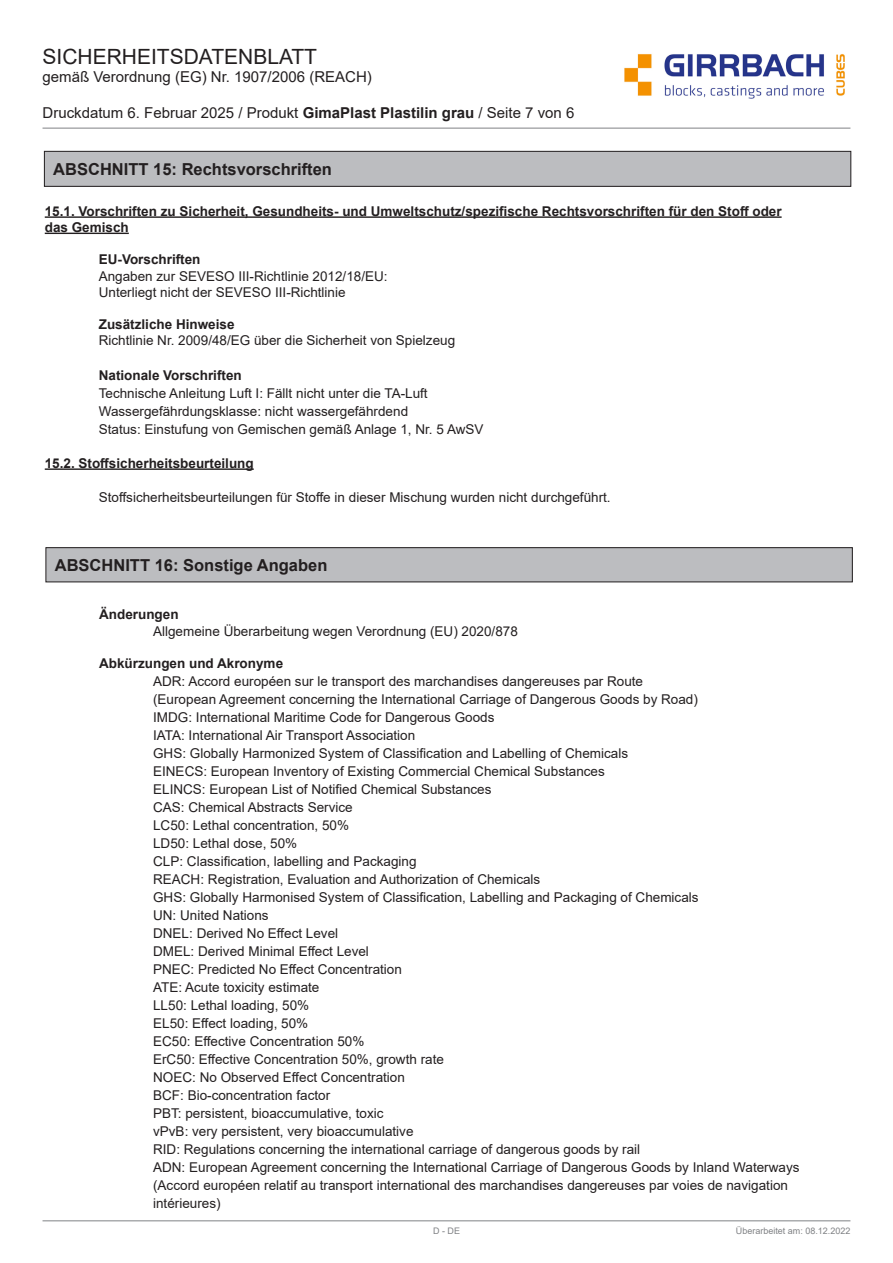
<style>
.page{position:relative;width:893px;height:1263px;background:#fff}
.page>*{position:absolute;margin:0;border:0;box-sizing:border-box;transform-origin:0 0}
.t1{font:21px "Arial";color:#231f20}
.t2{font:700 16.5px "Arial";color:#231f20}
.t3{font:15px "Arial";color:#231f20}
.t4{font:13.5px/18px "Arial";color:#231f20}
.t5{font:700 13.5px/16.2px "Arial";color:#231f20}
.t6{font:9px "Arial";color:#808285}
.s1{font-weight:700}
</style>
<div class="page">
<img style="left:624px;top:54px;width:221px;height:45px">
<hr style="left:43px;top:128px;width:807px;height:1px;background:#808285">
<hr style="left:43px;top:1220px;width:807px;height:1px;background:#808285">
<div style="left:44px;top:151px;width:807px;height:35px;background:#bcbdc0"></div>
<div style="left:44px;top:151px;width:807px;height:36px;border:1px solid #231f20"></div>
<hr style="left:45px;top:216px;width:737px;height:2px;background:#231f20">
<hr style="left:45px;top:233px;width:84px;height:1px;background:#231f20">
<hr style="left:45px;top:468px;width:209px;height:2px;background:#231f20">
<div style="left:46px;top:548px;width:806px;height:34px;background:#bcbdc0"></div>
<div style="left:46px;top:547px;width:807px;height:35px;border:1px solid #231f20"></div>
<h1 class="t1" style="left:43px;top:42px;width:276px">SICHERHEITSDATENBLATT</h1>
<p class="t3" style="left:43px;top:66px;width:331px">gemäß Verordnung (EG) Nr. 1907/2006 (REACH)</p>
<p class="t3" style="left:43px;top:102px;width:533px">Druckdatum 6. Februar 2025 / Produkt <span class="s1">GimaPlast Plastilin grau</span> / Seite 7 von 6</p>
<p class="t2" style="left:53px;top:157px;width:280px">ABSCHNITT 15: Rechtsvorschriften</p>
<p class="t5" style="left:45px;top:203px;width:738px">15.1. Vorschriften zu Sicherheit, Gesundheits- und Umweltschutz/spezifische Rechtsvorschriften für den Stoff oder das Gemisch</p>
<p class="t5" style="left:99px;top:252px;width:103px">EU-Vorschriften</p>
<p class="t4" style="left:99px;top:268px;width:290px;line-height:16.2px">Angaben zur SEVESO III-Richtlinie 2012/18/EU:<br>Unterliegt nicht der SEVESO III-Richtlinie</p>
<p class="t5" style="left:99px;top:316px;width:137px">Zusätzliche Hinweise</p>
<p class="t4" style="left:99px;top:331px;width:358px">Richtlinie Nr. 2009/48/EG über die Sicherheit von Spielzeug</p>
<p class="t5" style="left:99px;top:367px;width:145px">Nationale Vorschriften</p>
<p class="t4" style="left:99px;top:384px;width:386px">Technische Anleitung Luft I: Fällt nicht unter die TA-Luft<br>Wassergefährdungsklasse: nicht wassergefährdend<br>Status: Einstufung von Gemischen gemäß Anlage 1, Nr. 5 AwSV</p>
<p class="t5" style="left:45px;top:455px;width:210px">15.2. Stoffsicherheitsbeurteilung</p>
<p class="t4" style="left:99px;top:488px;width:513px">Stoffsicherheitsbeurteilungen für Stoffe in dieser Mischung wurden nicht durchgeführt.</p>
<p class="t2" style="left:55px;top:553px;width:274px">ABSCHNITT 16: Sonstige Angaben</p>
<p class="t5" style="left:99px;top:607px;width:81px">Änderungen</p>
<p class="t4" style="left:153px;top:622px;width:366px">Allgemeine Überarbeitung wegen Verordnung (EU) 2020/878</p>
<p class="t5" style="left:99px;top:655px;width:186px">Abkürzungen und Akronyme</p>
<p class="t4" style="left:153px;top:672px;width:648px">ADR: Accord européen sur le transport des marchandises dangereuses par Route<br>(European Agreement concerning the International Carriage of Dangerous Goods by Road)<br>IMDG: International Maritime Code for Dangerous Goods<br>IATA: International Air Transport Association<br>GHS: Globally Harmonized System of Classification and Labelling of Chemicals<br>EINECS: European Inventory of Existing Commercial Chemical Substances<br>ELINCS: European List of Notified Chemical Substances<br>CAS: Chemical Abstracts Service<br>LC50: Lethal concentration, 50%<br>LD50: Lethal dose, 50%<br>CLP: Classification, labelling and Packaging<br>REACH: Registration, Evaluation and Authorization of Chemicals<br>GHS: Globally Harmonised System of Classification, Labelling and Packaging of Chemicals<br>UN: United Nations<br>DNEL: Derived No Effect Level<br>DMEL: Derived Minimal Effect Level<br>PNEC: Predicted No Effect Concentration<br>ATE: Acute toxicity estimate<br>LL50: Lethal loading, 50%<br>EL50: Effect loading, 50%<br>EC50: Effective Concentration 50%<br>ErC50: Effective Concentration 50%, growth rate<br>NOEC: No Observed Effect Concentration<br>BCF: Bio-concentration factor<br>PBT: persistent, bioaccumulative, toxic<br>vPvB: very persistent, very bioaccumulative<br>RID: Regulations concerning the international carriage of dangerous goods by rail<br>ADN: European Agreement concerning the International Carriage of Dangerous Goods by Inland Waterways (Accord européen relatif au transport international des marchandises dangereuses par voies de navigation intérieures)</p>
<p class="t6" style="left:433px;top:1224px;width:28px">D - DE</p>
<p class="t6" style="left:736px;top:1224px;width:116px">Überarbeitet am: 08.12.2022</p>
</div>
